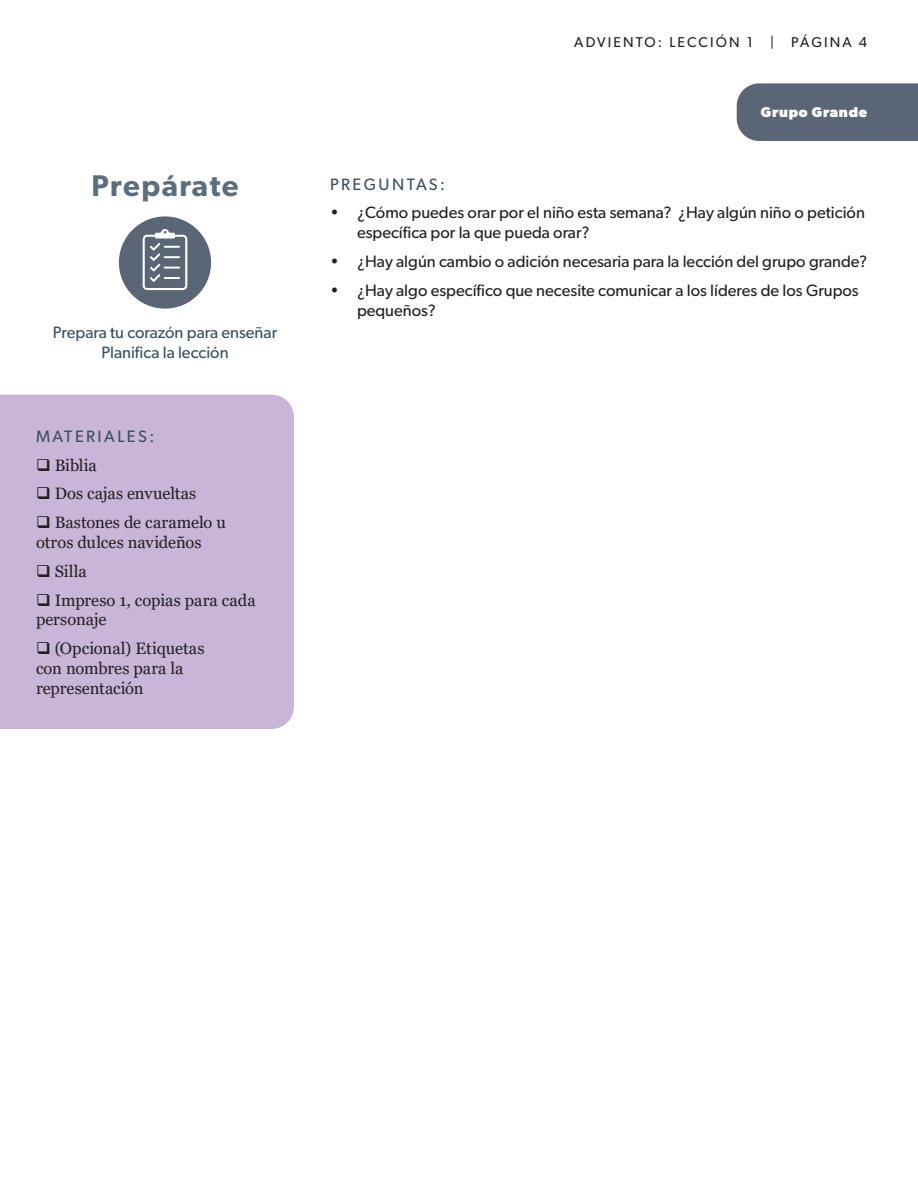
<style>
.page{position:relative;width:918px;height:1188px;background:#fff}
.page>*{position:absolute;margin:0;border:0;box-sizing:border-box;transform-origin:0 0}
.t1{font:600 30px "Gibson";letter-spacing:.05em;color:#5b6e7d}
.t2{font:16.5px/19.8px "Gibson";color:#231f20}
.t3{font:16.5px/19.8px "Georgia";color:#231f20}
.subtitle{font:16.5px/19.8px "Gibson";color:#394f61;text-align:center}
.subtitle-2{font:16.5px "Gibson";letter-spacing:.15em;color:#394f61}
.t4{font:14.25px "Gibson";letter-spacing:.15em;color:#231f20}
.t5{font:700 14.25px "Gibson";letter-spacing:.05em;color:#fff}
</style>
<div class="page">
<div style="left:737px;top:83px;width:181px;height:58px;background:#5a6675"></div>
<div style="left:119px;top:216px;width:92px;height:93px;background:#5a6675;border-radius:50%"></div>
<svg style="left:143px;top:229px;width:44px;height:61px"></svg>
<div style="left:0;top:395px;width:294px;height:334px;background:#c8b5d7"></div>
<h1 class="t1" style="left:91px;top:168px;width:149px">Prepárate</h1>
<p class="subtitle" style="left:53px;top:323px;width:226px">Prepara tu corazón para enseñar<br>Planifica la lección</p>
<p class="subtitle-2" style="left:36px;top:426px;width:120px">MATERIALES:</p>
<p class="t3" style="left:36px;top:455px;width:62px">❑ Biblia</p>
<p class="t3" style="left:36px;top:484px;width:162px">❑ Dos cajas envueltas</p>
<p class="t3" style="left:36px;top:513px;width:191px">❑ Bastones de caramelo u otros dulces navideños</p>
<p class="t3" style="left:36px;top:562px;width:52px">❑ Silla</p>
<p class="t3" style="left:36px;top:590px;width:221px">❑ Impreso 1, copias para cada personaje</p>
<p class="t3" style="left:36px;top:639px;width:170px">❑ (Opcional) Etiquetas con nombres para la representación</p>
<p class="t4" style="left:574px;top:34px;width:294px">ADVIENTO: LECCIÓN 1 | PÁGINA 4</p>
<p class="t5" style="left:761px;top:104px;width:108px">Grupo Grande</p>
<p class="subtitle-2" style="left:330px;top:174px;width:117px">PREGUNTAS:</p>
<p class="t2" style="left:357px;top:203px;width:509px;text-indent:-27px">• ¿Cómo puedes orar por el niño esta semana? ¿Hay algún niño o petición específica por la que pueda orar?</p>
<p class="t2" style="left:330px;top:251px;width:539px">• ¿Hay algún cambio o adición necesaria para la lección del grupo grande?</p>
<p class="t2" style="left:357px;top:280px;width:503px;text-indent:-27px">• ¿Hay algo específico que necesite comunicar a los líderes de los Grupos pequeños?</p>
</div>
